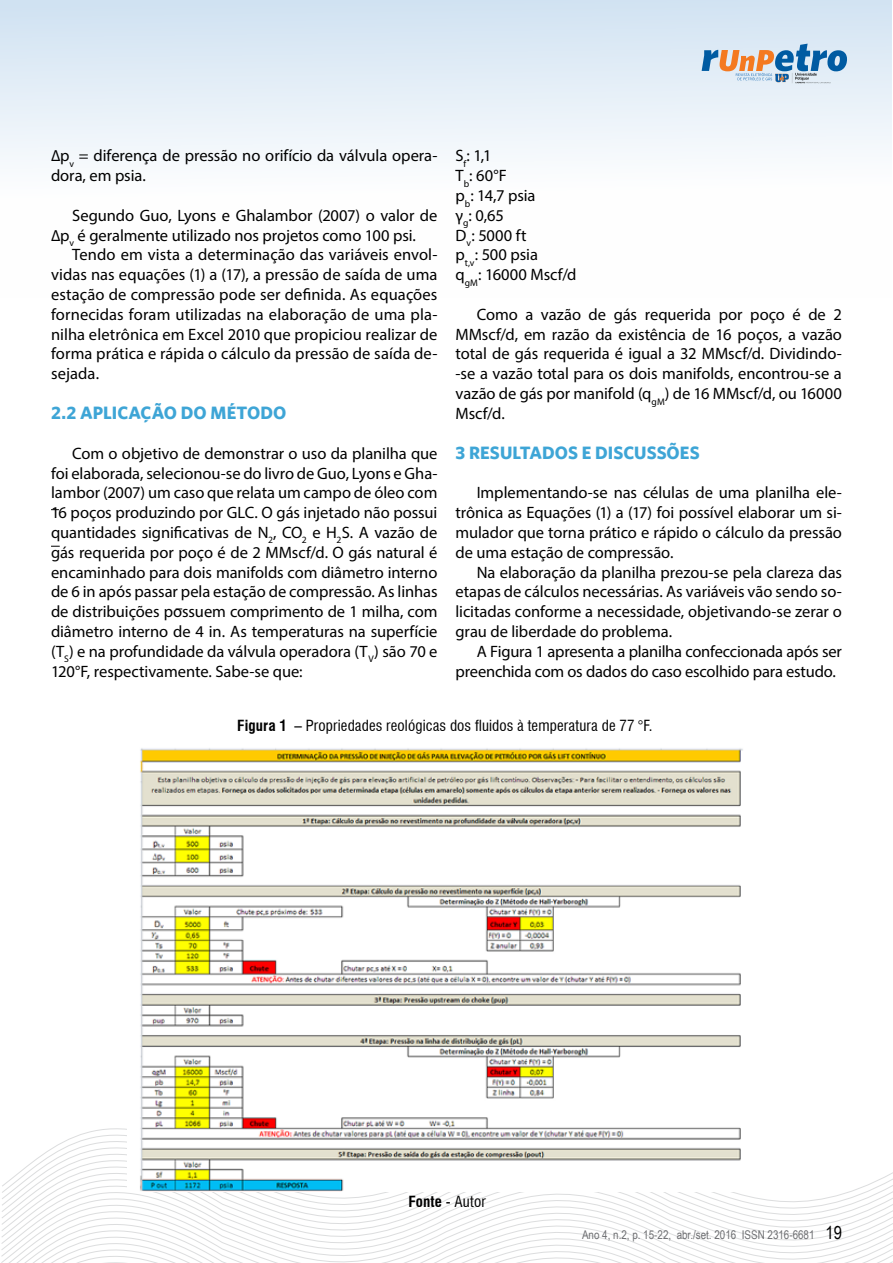
<style>
.page{position:relative;width:893px;height:1263px;background:#fff}
.page>*{position:absolute;margin:0;border:0;box-sizing:border-box;transform-origin:0 0}
.t1{font:700 18px "Whitney";color:#3ea5d6}
.t2{font:16.5px/19.8px "Myriad Pro";letter-spacing:-.005em;color:#000;text-align:justify}
.t3{font:condensed 15px "Swiss 721 BT";letter-spacing:.01em;color:#000}
.t4{font:12px "Arial Narrow";color:#6d6e71}
.s1{font-weight:700}
.s2{font-size:18px;color:#000}
</style>
<div class="page">
<svg style="left:1px;top:1128px;width:892px;height:135px"></svg>
<div style="left:0;top:0;width:891px;height:298px;background:linear-gradient(to bottom,#d6e5f3,#fff)"></div>
<svg style="left:702px;top:44px;width:145px;height:39px;background:#acb9c6"></svg>
<img style="left:128px;top:748px;width:627px;height:444px">
<p class="t2" style="left:51px;top:146px;width:388px">∆p<sub>v</sub> = diferença de pressão no orifício da válvula opera&shy;dora, em psia.</p>
<p class="t2" style="left:51px;top:205px;width:388px;text-indent:21px">Segundo Guo, Lyons e Ghalambor (2007) o valor de ∆p<sub>v</sub> é geralmente utilizado nos projetos como 100 psi.</p>
<p class="t2" style="left:51px;top:245px;width:388px;text-indent:21px">Tendo em vista a determinação das variáveis envol&shy;vidas nas equações (1) a (17), a pressão de saída de uma estação de compressão pode ser definida. As equações fornecidas foram utilizadas na elaboração de uma pla&shy;nilha eletrônica em Excel 2010 que propiciou realizar de forma prática e rápida o cálculo da pressão de saída de&shy;sejada.</p>
<p class="t1" style="left:51px;top:402px;width:237px">2.2 APLICAÇÃO DO MÉTODO</p>
<p class="t2" style="left:51px;top:443px;width:388px;text-indent:21px">Com o objetivo de demonstrar o uso da planilha que foi elaborada, selecionou-se do livro de Guo, Lyons e Gha&shy;lambor (2007) um caso que relata um campo de óleo com 16 poços produzindo por GLC. O gás injetado não possui quantidades significativas de N<sub>2</sub>, CO<sub>2</sub> e H<sub>2</sub>S. A vazão de gás requerida por poço é de 2 MMscf/d. O gás natural é encaminhado para dois manifolds com diâmetro interno de 6 in após passar pela estação de compressão. As linhas de distribuições possuem comprimento de 1 milha, com diâmetro interno de 4 in. As temperaturas na superfície (T<sub>S</sub>) e na profundidade da válvula operadora (T<sub>V</sub>) são 70 e 120°F, respectivamente. Sabe-se que:</p>
<p class="t2" style="left:455px;top:146px;width:123px;text-align:left">S<sub>f</sub>: 1,1<br>T<sub>b</sub>: 60°F<br>p<sub>b</sub>: 14,7 psia<br>γ<sub>g</sub>: 0,65<br>D<sub>v</sub>: 5000 ft<br>p<sub>t,v</sub>: 500 psia<br>q<sub>gM</sub>: 16000 Mscf/d</p>
<p class="t2" style="left:455px;top:304px;width:388px;text-indent:21px">Como a vazão de gás requerida por poço é de 2<br>MMscf/d, em razão da existência de 16 poços, a vazão total de gás requerida é igual a 32 MMscf/d. Dividindo--se a vazão total para os dois manifolds, encontrou-se a vazão de gás por manifold (q<sub>gM</sub>) de 16 MMscf/d, ou 16000<br>Mscf/d.</p>
<p class="t1" style="left:455px;top:442px;width:246px">3 RESULTADOS E DISCUSSÕES</p>
<p class="t2" style="left:455px;top:483px;width:388px;text-indent:21px">Implementando-se nas células de uma planilha ele&shy;trônica as Equações (1) a (17) foi possível elaborar um si&shy;mulador que torna prático e rápido o cálculo da pressão de uma estação de compressão.</p>
<p class="t2" style="left:455px;top:562px;width:388px;text-indent:21px">Na elaboração da planilha prezou-se pela clareza das etapas de cálculos necessárias. As variáveis vão sendo so&shy;licitadas conforme a necessidade, objetivando-se zerar o grau de liberdade do problema.</p>
<p class="t2" style="left:455px;top:641px;width:388px;text-indent:21px">A Figura 1 apresenta a planilha confeccionada após ser preenchida com os dados do caso escolhido para estudo.</p>
<p class="t3" style="left:237px;top:717px;width:417px"><span class="s1">Figura 1</span> – Propriedades reológicas dos fluidos à temperatura de 77 °F.</p>
<p class="t3" style="left:408px;top:1193px;width:79px"><span class="s1">Fonte</span> - Autor</p>
<p class="t4" style="left:582px;top:1225px;width:261px">Ano 4, n.2, p. 15-22, abr./set. 2016 ISSN 2316-6681 <span class="s2">19</span></p>
</div>
